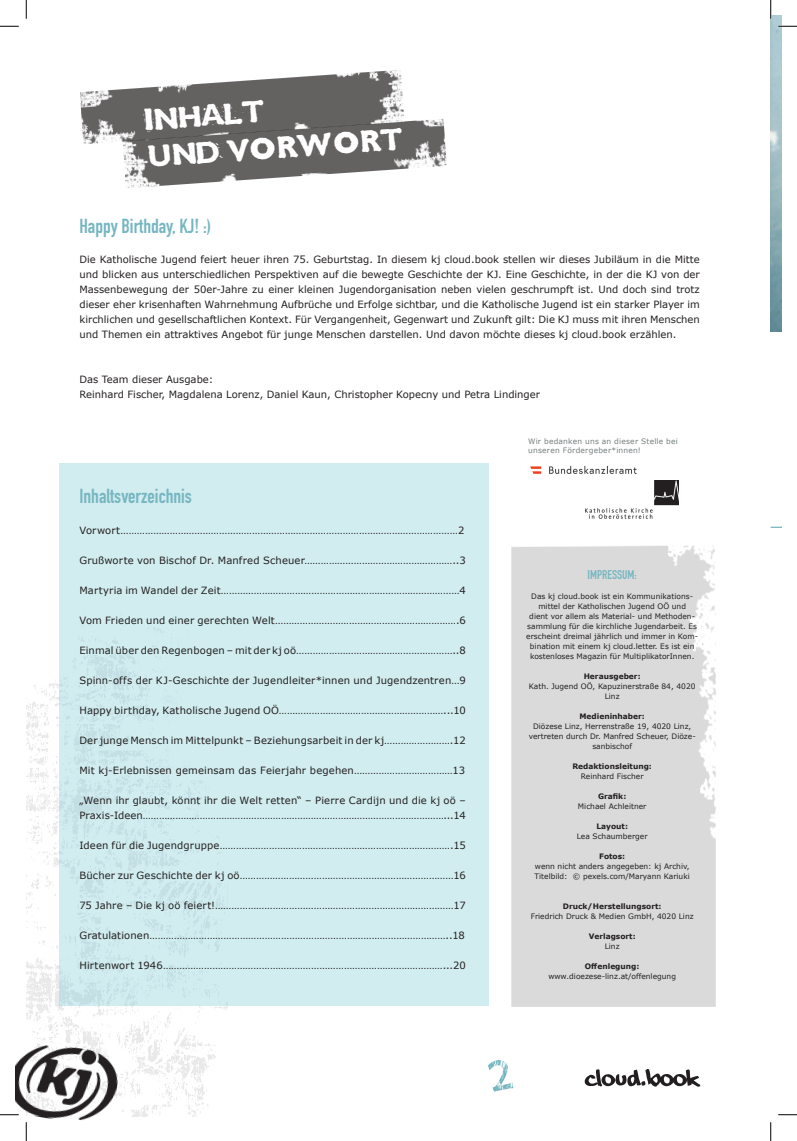
<style>
.page{position:relative;width:797px;height:1141px;background:#fff}
.page>*{position:absolute;margin:0;border:0;box-sizing:border-box;transform-origin:0 0}
.t1{font:30.75px/36.9px "CM Destroy";color:#fff}
.t2{font:20px "DIN Engschrift Std";color:#76b6c1}
.t3{font:12.5px "DIN Engschrift Std";color:#76b6c1}
.t4{font:10px/15px "Verdana";letter-spacing:.01em;color:#231f20}
.t5{font:7.5px/10px "Verdana";color:#231f20;text-align:center}
.t6{font:700 7.5px "Verdana";color:#231f20}
.t7{font:7.5px/9px "Verdana";letter-spacing:.03em;color:#757e7e}
</style>
<div class="page">
<svg style="left:584px;top:1069px;width:116px;height:17px"></svg>
<img style="left:26px;top:680px;width:217px;height:436px">
<img style="left:16px;top:1038px;width:106px;height:83px">
<div style="left:59px;top:463px;width:430px;height:542px;background:#d1edf0"></div>
<div style="left:511px;top:545px;width:204px;height:461px;background:#dadada"></div>
<img style="left:585px;top:480px;width:93px;height:38px">
<img style="left:530px;top:465px;width:107px;height:9px">
<svg style="left:770px;top:526px;width:11px;height:2px"></svg>
<img style="left:770px;top:16px;width:11px;height:315px">
<img style="left:123px;top:119px;width:324px;height:69px">
<img style="left:80px;top:70px;width:324px;height:74px">
<svg style="left:0;top:25px;width:19px;height:2px"></svg>
<svg style="left:778px;top:25px;width:19px;height:2px"></svg>
<svg style="left:0;top:1113px;width:19px;height:2px"></svg>
<svg style="left:778px;top:1114px;width:19px;height:1px"></svg>
<svg style="left:25px;top:0;width:2px;height:19px"></svg>
<svg style="left:25px;top:1122px;width:2px;height:18px"></svg>
<svg style="left:770px;top:0;width:1px;height:19px"></svg>
<svg style="left:770px;top:1122px;width:1px;height:18px"></svg>
<h1 class="t1" style="left:143px;top:101px;width:258px;rotate:-4deg">INHALT<br>UND VORWORT</h1>
<h2 class="t2" style="left:79px;top:214px;width:133px">Happy Birthday, KJ! :)</h2>
<p class="t4" style="left:79px;top:252px;width:622px;text-align:justify">Die Katholische Jugend feiert heuer ihren 75. Geburtstag. In diesem kj cloud.book stellen wir dieses Jubiläum in die Mitte und blicken aus unterschiedlichen Perspektiven auf die bewegte Geschichte der KJ. Eine Geschichte, in der die KJ von der Massenbewegung der 50er-Jahre zu einer kleinen Jugendorganisation neben vielen geschrumpft ist. Und doch sind trotz dieser eher krisenhaften Wahrnehmung Aufbrüche und Erfolge sichtbar, und die Katholische Jugend ist ein starker Player im kirchlichen und gesellschaftlichen Kontext. Für Vergangenheit, Gegenwart und Zukunft gilt: Die KJ muss mit ihren Menschen und Themen ein attraktives Angebot für junge Menschen darstellen. Und davon möchte dieses kj cloud.book erzählen.</p>
<p class="t4" style="left:79px;top:372px;width:462px">Das Team dieser Ausgabe:<br>Reinhard Fischer, Magdalena Lorenz, Daniel Kaun, Christopher Kopecny und Petra Lindinger</p>
<h2 class="t2" style="left:79px;top:484px;width:114px">Inhaltsverzeichnis</h2>
<p class="t4" style="left:79px;top:522px;width:386px">Vorwort……………………………………………………………………………………………………………2</p>
<p class="t4" style="left:79px;top:552px;width:388px">Grußworte von Bischof Dr. Manfred Scheuer………………………………………………..3</p>
<p class="t4" style="left:79px;top:582px;width:388px">Martyria im Wandel der Zeit……………………………………………………………………………4</p>
<p class="t4" style="left:79px;top:612px;width:388px">Vom Frieden und einer gerechten Welt………………………………………………………….6</p>
<p class="t4" style="left:79px;top:642px;width:388px">Einmal über den Regenbogen – mit der kj oö…………………………………………………..8</p>
<p class="t4" style="left:79px;top:672px;width:388px">Spinn-offs der KJ-Geschichte der Jugendleiter*innen und Jugendzentren…9</p>
<p class="t4" style="left:79px;top:702px;width:388px">Happy birthday, Katholische Jugend OÖ……………………………………………………...10</p>
<p class="t4" style="left:79px;top:732px;width:388px">Der junge Mensch im Mittelpunkt – Beziehungsarbeit in der kj…………………….12</p>
<p class="t4" style="left:79px;top:762px;width:387px">Mit kj-Erlebnissen gemeinsam das Feierjahr begehen………………………………13</p>
<p class="t4" style="left:79px;top:792px;width:388px">„Wenn ihr glaubt, könnt ihr die Welt retten“ – Pierre Cardijn und die kj oö –<br>Praxis-Ideen…………………………………………………………………………………………………...14</p>
<p class="t4" style="left:79px;top:837px;width:388px">Ideen für die Jugendgruppe………………………………………………………………………….15</p>
<p class="t4" style="left:79px;top:867px;width:388px">Bücher zur Geschichte der kj oö……………………………………………………………………16</p>
<p class="t4" style="left:79px;top:897px;width:388px">75 Jahre – Die kj oö feiert!……………………………………………………………………………17</p>
<p class="t4" style="left:79px;top:927px;width:387px">Gratulationen………………………………………………………………………………………………..18</p>
<p class="t4" style="left:79px;top:957px;width:388px">Hirtenwort 1946…………………………………………………………………………………………...20</p>
<p class="t7" style="left:528px;top:437px;width:151px">Wir bedanken uns an dieser Stelle bei unseren Fördergeber*innen!</p>
<p class="t3" style="left:587px;top:566px;width:51px">IMPRESSUM:</p>
<p class="t5" style="left:526px;top:591px;width:173px">Das kj cloud.book ist ein Kommunikations&shy;mittel der Katholischen Jugend OÖ und<br>dient vor allem als Material- und Methoden&shy;sammlung für die kirchliche Jugendarbeit. Es erscheint dreimal jährlich und immer in Kom&shy;bination mit einem kj cloud.letter. Es ist ein kostenloses Magazin für MultiplikatorInnen.</p>
<p class="t6" style="left:583px;top:671px;width:58px">Herausgeber:</p>
<p class="t5" style="left:529px;top:681px;width:168px">Kath. Jugend OÖ, Kapuzinerstraße 84, 4020<br>Linz</p>
<p class="t6" style="left:579px;top:711px;width:67px">Medieninhaber:</p>
<p class="t5" style="left:528px;top:721px;width:168px">Diözese Linz, Herrenstraße 19, 4020 Linz, vertreten durch Dr. Manfred Scheuer, Diöze&shy;sanbischof</p>
<p class="t6" style="left:572px;top:761px;width:81px">Redaktionsleitung:</p>
<p class="t5" style="left:581px;top:771px;width:64px">Reinhard Fischer</p>
<p class="t6" style="left:598px;top:791px;width:30px">Grafik:</p>
<p class="t5" style="left:578px;top:801px;width:70px">Michael Achleitner</p>
<p class="t6" style="left:596px;top:821px;width:33px">Layout:</p>
<p class="t5" style="left:577px;top:831px;width:72px">Lea Schaumberger</p>
<p class="t6" style="left:599px;top:851px;width:28px">Fotos:</p>
<p class="t5" style="left:534px;top:861px;width:157px;text-align:left">wenn nicht anders angegeben: kj Archiv,<br>Titelbild: © pexels.com/Maryann Kariuki</p>
<p class="t6" style="left:563px;top:901px;width:100px">Druck/Herstellungsort:</p>
<p class="t5" style="left:530px;top:911px;width:164px">Friedrich Druck &amp; Medien GmbH, 4020 Linz</p>
<p class="t6" style="left:588px;top:931px;width:49px">Verlagsort:</p>
<p class="t5" style="left:604px;top:941px;width:16px">Linz</p>
<p class="t6" style="left:585px;top:961px;width:56px">Offenlegung:</p>
<p class="t5" style="left:548px;top:971px;width:129px">www.dioezese-linz.at/offenlegung</p>
</div>
